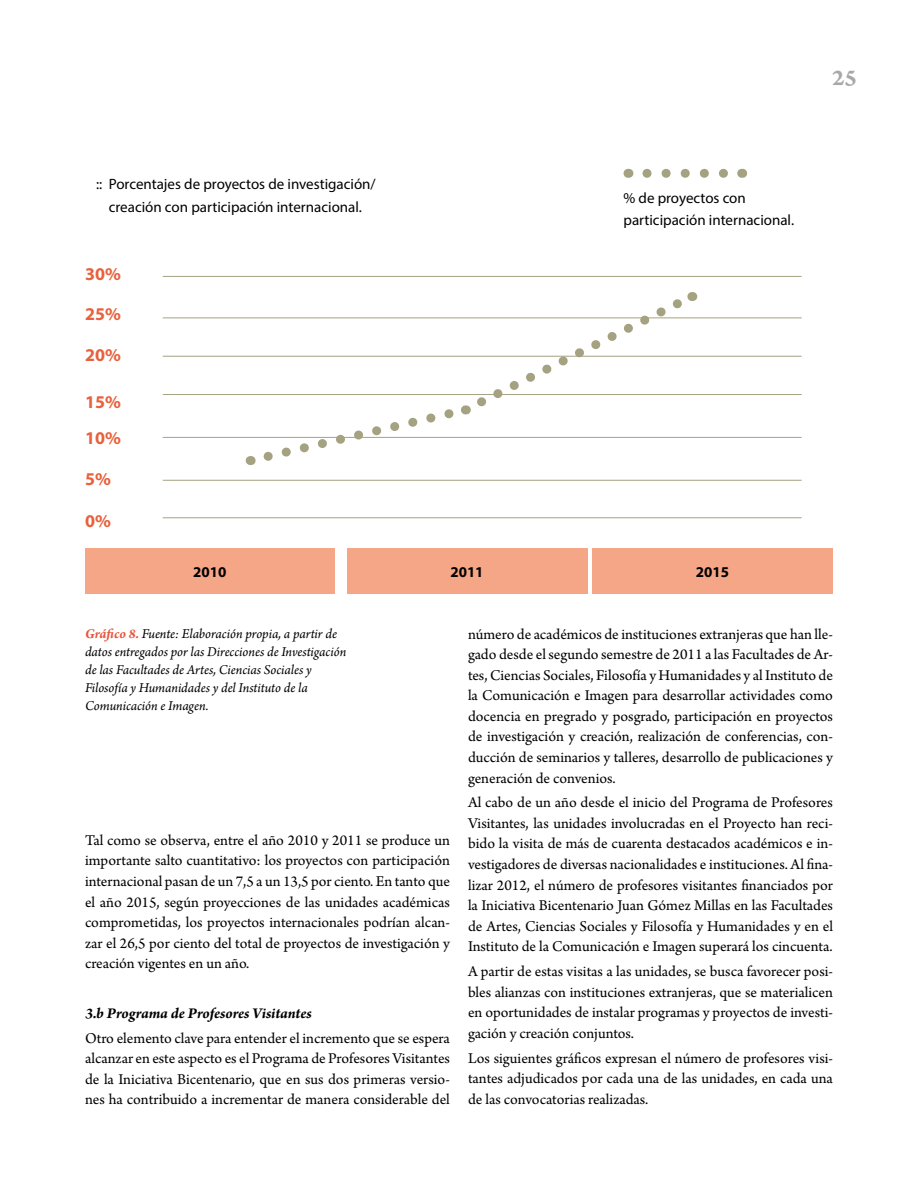
<style>
.page{position:relative;width:918px;height:1188px;background:#fff}
.page>*{position:absolute;margin:0;border:0;box-sizing:border-box;transform-origin:0 0}
.t1{font:24px "Arno Pro Smbd Caption";color:#a9a8a6}
.t2{font:700 18px/35.4px "Myriad Pro";color:#e8613d}
.t3{font:15.75px/20.5px "Arno Pro";color:#000;text-align:justify}
.t4{font:italic 700 15.75px "Arno Pro";letter-spacing:-.005em;color:#000}
.t5{font:15px/22.5px "Myriad Pro";color:#000;text-align:center}
.t6{font:700 15px "Myriad Pro";color:#000}
.t7{font:italic 14.25px/18px "Arno Pro";letter-spacing:-.005em;color:#000}
.s1{font-weight:700;color:#e7553d}
</style>
<div class="page">
<div style="left:85px;top:548px;width:250px;height:46px;background:#f5a686"></div>
<div style="left:347px;top:548px;width:240px;height:46px;background:#f5a686"></div>
<div style="left:592px;top:548px;width:241px;height:46px;background:#f5a686"></div>
<svg style="left:257px;top:292px;width:439px;height:169px"></svg>
<svg style="left:647px;top:169px;width:81px;height:9px"></svg>
<hr style="left:163px;top:517px;width:639px;height:1px;background:#a4a281">
<hr style="left:163px;top:480px;width:639px;height:1px;background:#a4a281">
<hr style="left:163px;top:437px;width:639px;height:1px;background:#a4a281">
<hr style="left:163px;top:394px;width:639px;height:1px;background:#a4a281">
<hr style="left:163px;top:356px;width:639px;height:1px;background:#a4a281">
<hr style="left:163px;top:318px;width:639px;height:1px;background:#a4a281">
<hr style="left:163px;top:276px;width:639px;height:1px;background:#a4a281">
<p class="t5" style="left:96px;top:173px;width:281px">:: Porcentajes de proyectos de investigación/ creación con participación internacional.</p>
<p class="t2" style="left:85px;top:256px;width:37px">30%</p>
<p class="t2" style="left:85px;top:296px;width:37px">25%</p>
<p class="t2" style="left:85px;top:337px;width:37px">20%</p>
<p class="t2" style="left:85px;top:384px;width:37px">15%<br>10%</p>
<p class="t2" style="left:85px;top:461px;width:27px">5%</p>
<p class="t2" style="left:85px;top:502px;width:27px">0%</p>
<p class="t5" style="left:623px;top:186px;width:172px;text-align:left">% de proyectos con participación internacional.</p>
<p class="t6" style="left:193px;top:562px;width:35px">2010</p>
<p class="t6" style="left:450px;top:562px;width:35px">2011</p>
<p class="t6" style="left:696px;top:562px;width:35px">2015</p>
<h1 class="t1" style="left:832px;top:64px;width:26px">25</h1>
<p class="t7" style="left:85px;top:625px;width:263px"><span class="s1">Gráfico 8.</span> Fuente: Elaboración propia, a partir de datos entregados por las Direcciones de Investigación de las Facultades de Artes, Ciencias Sociales y Filosofía y Humanidades y del Instituto de la Comunicación e Imagen.</p>
<p class="t3" style="left:468px;top:625px;width:367px">número de académicos de instituciones extranjeras que han lle&shy;gado desde el segundo semestre de 2011 a las Facultades de Ar&shy;tes, Ciencias Sociales, Filosofía y Humanidades y al Instituto de la Comunicación e Imagen para desarrollar actividades como docencia en pregrado y posgrado, participación en proyectos de investigación y creación, realización de conferencias, con&shy;ducción de seminarios y talleres, desarrollo de publicaciones y generación de convenios.</p>
<p class="t3" style="left:468px;top:793px;width:366px">Al cabo de un año desde el inicio del Programa de Profesores Visitantes, las unidades involucradas en el Proyecto han reci&shy;bido la visita de más de cuarenta destacados académicos e in&shy;vestigadores de diversas nacionalidades e instituciones. Al fina&shy;lizar 2012, el número de profesores visitantes financiados por la Iniciativa Bicentenario Juan Gómez Millas en las Facultades de Artes, Ciencias Sociales y Filosofía y Humanidades y en el Instituto de la Comunicación e Imagen superará los cincuenta.</p>
<p class="t3" style="left:468px;top:962px;width:366px">A partir de estas visitas a las unidades, se busca favorecer posi&shy;bles alianzas con instituciones extranjeras, que se materialicen en oportunidades de instalar programas y proyectos de investi&shy;gación y creación conjuntos.</p>
<p class="t3" style="left:468px;top:1048px;width:366px">Los siguientes gráficos expresan el número de profesores visi&shy;tantes adjudicados por cada una de las unidades, en cada una de las convocatorias realizadas.</p>
<p class="t3" style="left:85px;top:831px;width:367px">Tal como se observa, entre el año 2010 y 2011 se produce un importante salto cuantitativo: los proyectos con participación internacional pasan de un 7,5 a un 13,5 por ciento. En tanto que el año 2015, según proyecciones de las unidades académicas comprometidas, los proyectos internacionales podrían alcan&shy;zar el 26,5 por ciento del total de proyectos de investigación y creación vigentes en un año.</p>
<p class="t4" style="left:85px;top:1004px;width:228px">3.b Programa de Profesores Visitantes</p>
<p class="t3" style="left:85px;top:1028px;width:367px">Otro elemento clave para entender el incremento que se espera alcanzar en este aspecto es el Programa de Profesores Visitantes de la Iniciativa Bicentenario, que en sus dos primeras versio&shy;nes ha contribuido a incrementar de manera considerable del</p>
</div>
